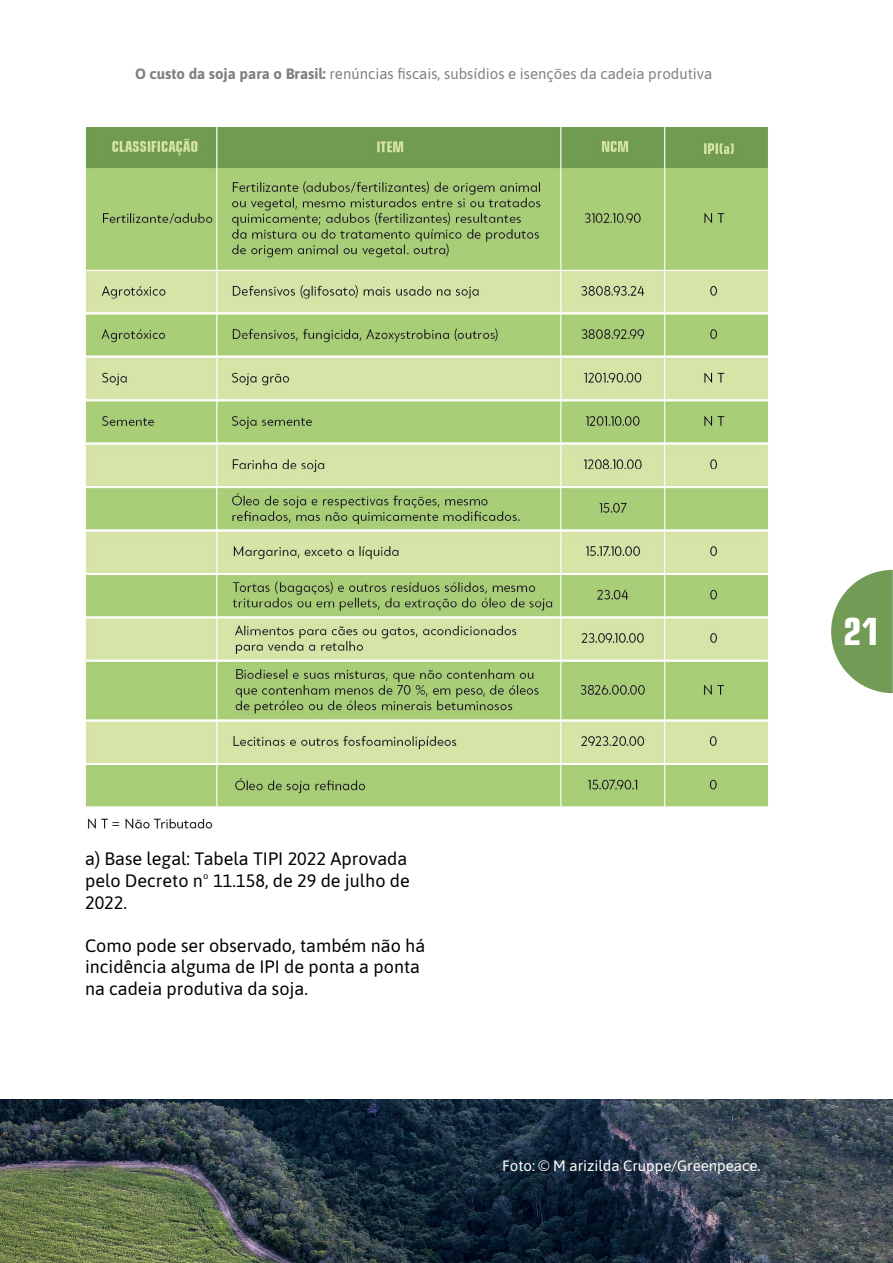
<style>
.page{position:relative;width:893px;height:1263px;background:#fff}
.page>*{position:absolute;margin:0;border:0;box-sizing:border-box;transform-origin:0 0}
.t1{font:700 condensed 37.5px "Eurostile LT Std";color:#fff}
.t2{font:18px/21.6px "Asap";color:#000}
.t3{font:15px "Asap";color:#808080}
.t4{font:15px "Asap";color:#fff}
.s1{font-weight:700}
</style>
<div class="page">
<img style="left:0;top:1099px;width:893px;height:164px">
<svg style="left:831px;top:570px;width:62px;height:123px"></svg>
<img style="left:85px;top:128px;width:683px;height:701px">
<p class="t3" style="left:135px;top:63px;width:579px"><span class="s1">O custo da soja para o Brasil:</span> renúncias fiscais, subsídios e isenções da cadeia produtiva</p>
<p class="t2" style="left:85px;top:847px;width:326px">a) Base legal: Tabela TIPI 2022 Aprovada pelo Decreto nº 11.158, de 29 de julho de<br>2022.</p>
<p class="t2" style="left:85px;top:934px;width:342px">Como pode ser observado, também não há incidência alguma de IPI de ponta a ponta na cadeia produtiva da soja.</p>
<p class="t4" style="left:502px;top:1155px;width:260px">Foto: © M arizilda Cruppe/Greenpeace.</p>
<h1 class="t1" style="left:843px;top:609px;width:39px">21</h1>
</div>
